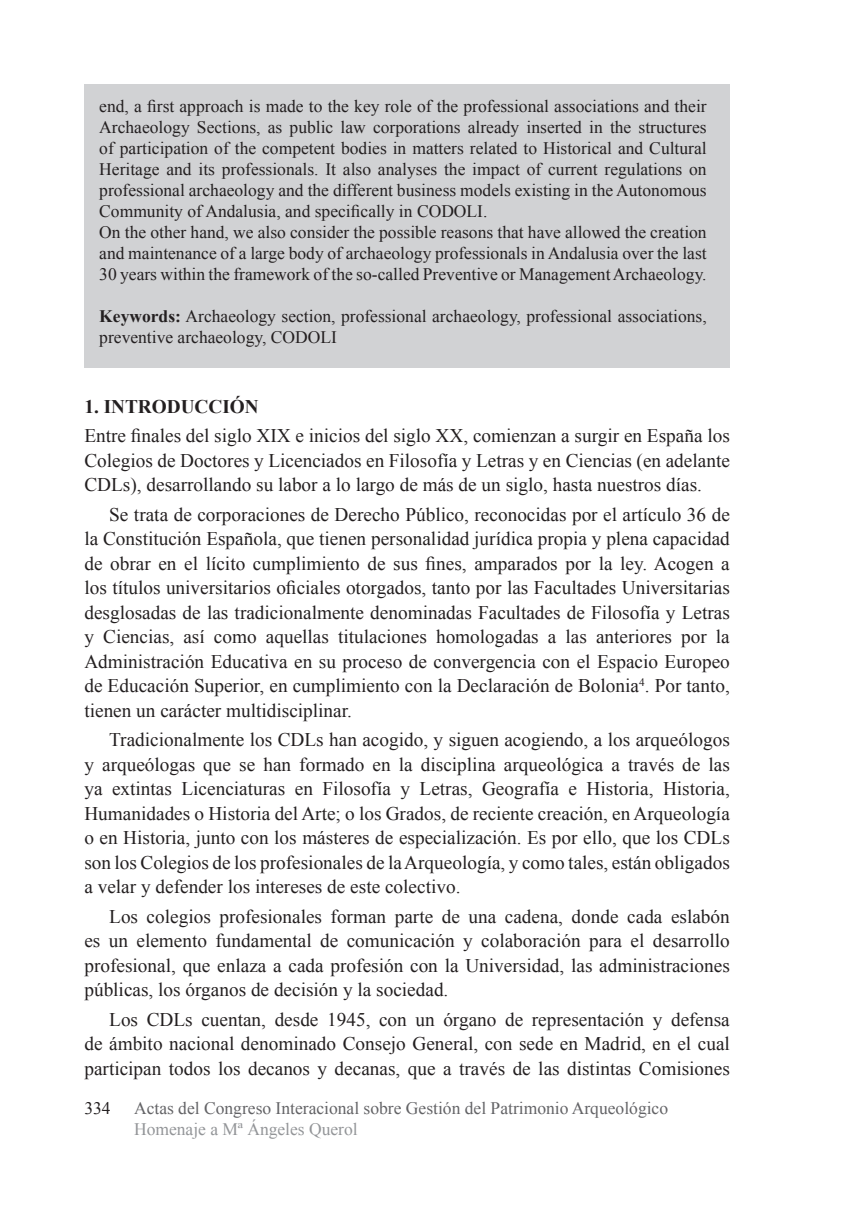
<style>
.page{position:relative;width:854px;height:1211px;background:#fff}
.page>*{position:absolute;margin:0;border:0;box-sizing:border-box;transform-origin:0 0}
.t1{font:19.25px/24.5px "Times New Roman";color:#231f20;text-align:justify}
.t2{font:700 19.25px "Times New Roman";color:#231f20}
.t3{font:17.5px/21px "Times New Roman";color:#231f20;text-align:justify}
.t4{font:17.5px "Times New Roman";color:#636366}
.t5{font:17.5px "Times New Roman";color:#939598}
.s1{font-weight:700}
</style>
<div class="page">
<div style="left:84px;top:84px;width:645px;height:284px;background:#d1d2d4"></div>
<p class="t3" style="left:99px;top:96px;width:608px">end, a first approach is made to the key role of the professional associations and their Archaeology Sections, as public law corporations already inserted in the structures of participation of the competent bodies in matters related to Historical and Cultural Heritage and its professionals. It also analyses the impact of current regulations on professional archaeology and the different business models existing in the Autonomous Community of Andalusia, and specifically in CODOLI.</p>
<p class="t3" style="left:99px;top:222px;width:608px">On the other hand, we also consider the possible reasons that have allowed the creation and maintenance of a large body of archaeology professionals in Andalusia over the last 30 years within the framework of the so-called Preventive or Management Archaeology.</p>
<p class="t3" style="left:99px;top:306px;width:608px"><span class="s1">Keywords:</span> Archaeology section, professional archaeology, professional associations, preventive archaeology, CODOLI</p>
<p class="t2" style="left:84px;top:393px;width:176px">1. INTRODUCCIÓN</p>
<p class="t1" style="left:84px;top:423px;width:646px">Entre finales del siglo XIX e inicios del siglo XX, comienzan a surgir en España los Colegios de Doctores y Licenciados en Filosofía y Letras y en Ciencias (en adelante CDLs), desarrollando su labor a lo largo de más de un siglo, hasta nuestros días.</p>
<p class="t1" style="left:84px;top:501px;width:646px;text-indent:25px">Se trata de corporaciones de Derecho Público, reconocidas por el artículo 36 de la Constitución Española, que tienen personalidad jurídica propia y plena capacidad de obrar en el lícito cumplimiento de sus fines, amparados por la ley. Acogen a los títulos universitarios oficiales otorgados, tanto por las Facultades Universitarias desglosadas de las tradicionalmente denominadas Facultades de Filosofía y Letras y Ciencias, así como aquellas titulaciones homologadas a las anteriores por la Administración Educativa en su proceso de convergencia con el Espacio Europeo de Educación Superior, en cumplimiento con la Declaración de Bolonia<sup>4</sup>. Por tanto, tienen un carácter multidisciplinar.</p>
<p class="t1" style="left:84px;top:727px;width:646px;text-indent:25px">Tradicionalmente los CDLs han acogido, y siguen acogiendo, a los arqueólogos y arqueólogas que se han formado en la disciplina arqueológica a través de las ya extintas Licenciaturas en Filosofía y Letras, Geografía e Historia, Historia, Humanidades o Historia del Arte; o los Grados, de reciente creación, en Arqueología o en Historia, junto con los másteres de especialización. Es por ello, que los CDLs son los Colegios de los profesionales de la Arqueología, y como tales, están obligados a velar y defender los intereses de este colectivo.</p>
<p class="t1" style="left:84px;top:903px;width:646px;text-indent:25px">Los colegios profesionales forman parte de una cadena, donde cada eslabón es un elemento fundamental de comunicación y colaboración para el desarrollo profesional, que enlaza a cada profesión con la Universidad, las administraciones públicas, los órganos de decisión y la sociedad.</p>
<p class="t1" style="left:84px;top:1006px;width:646px;text-indent:25px">Los CDLs cuentan, desde 1945, con un órgano de representación y defensa de ámbito nacional denominado Consejo General, con sede en Madrid, en el cual participan todos los decanos y decanas, que a través de las distintas Comisiones</p>
<p class="t3" style="left:84px;top:1097px;width:28px">334</p>
<p class="t4" style="left:134px;top:1096px;width:535px">Actas del Congreso Interacional sobre Gestión del Patrimonio Arqueológico</p>
<p class="t5" style="left:134px;top:1117px;width:225px">Homenaje a Mª Ángeles Querol</p>
</div>
